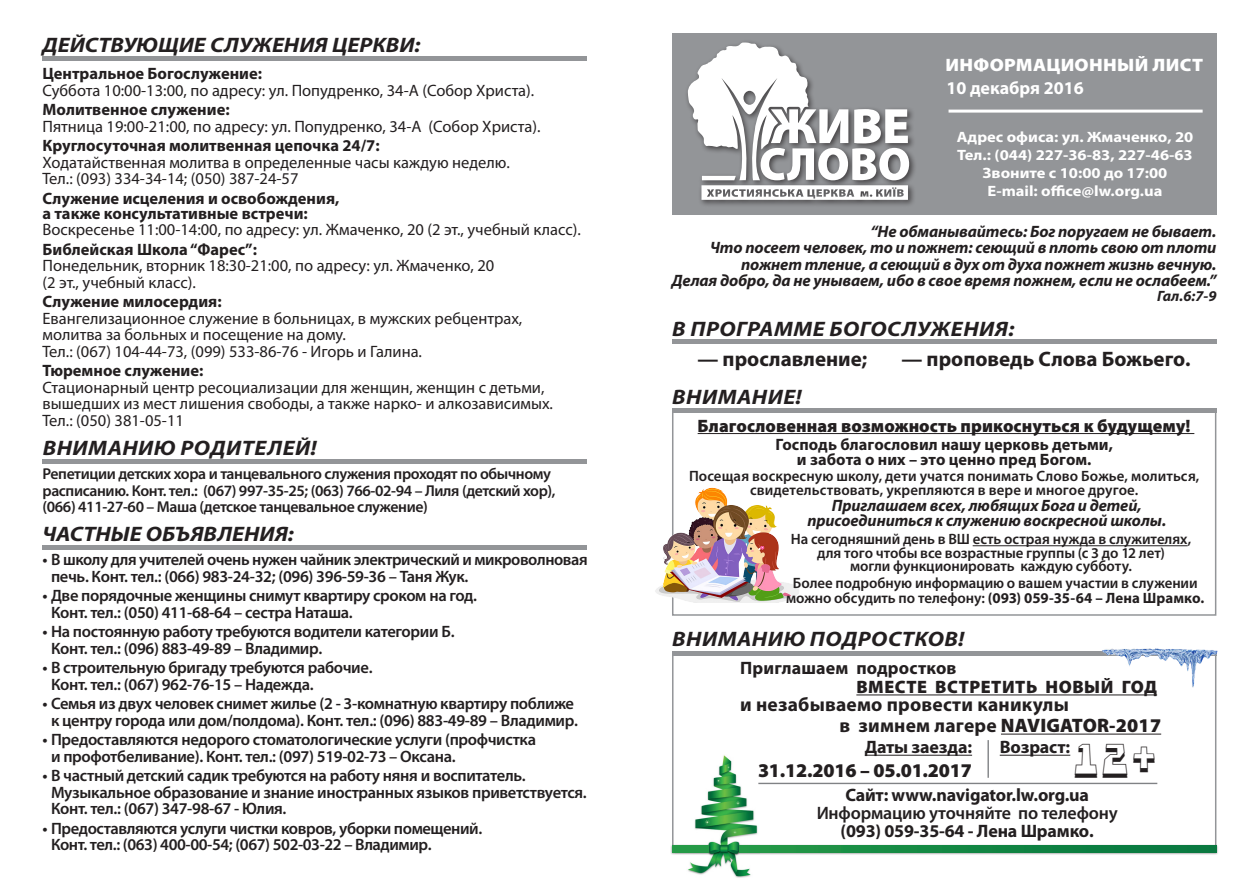
<style>
.page{position:relative;width:1259px;height:893px;background:#fff}
.page>*{position:absolute;margin:0;border:0;box-sizing:border-box;transform-origin:0 0}
.t1{font:44.25px "a Simpler Prsp Sh";color:#231f20;scale:1.05 1}
.t2{font:italic 700 21px "Myriad Pro";letter-spacing:.02em;color:#231f20;scale:1.1 1}
.t3{font:italic 700 21px "Myriad Pro";color:#231f20;scale:1.1 1}
.t4{font:700 21px "Myriad Pro";color:#231f20}
.t5{font:700 19.5px "Myriad Pro";letter-spacing:.01em;color:#231f20}
.t6{font:900 19.5px "Myriad Pro";letter-spacing:.01em;color:#231f20}
.t7{font:900 19.5px "Myriad Pro";letter-spacing:-.01em;color:#231f20}
.t8{font:700 18px "Myriad Pro";letter-spacing:-.01em;color:#231f20}
.t9{font:900 18px "Myriad Pro";letter-spacing:.005em;color:#231f20}
.t10{font:600 18px "Myriad Pro";letter-spacing:-.01em;color:#231f20}
.t11{font:900 18px "Myriad Pro";letter-spacing:.03em;color:#231f20}
.t12{font:700 18px "Myriad Pro";letter-spacing:.01em;color:#231f20}
.t13{font:900 18px "Myriad Pro";letter-spacing:.015em;color:#fff;scale:1.08 1}
.t14{font:700 18px "Myriad Pro";color:#fff}
.t15{font:600 16.5px/16.5px "Myriad Pro";letter-spacing:-.02em;color:#231f20}
.t16{font:16.5px/16.5px "Myriad Pro";color:#231f20}
.t17{font:italic 700 16.5px "Myriad Pro";letter-spacing:-.01em;color:#231f20}
.t18{font:700 16.5px "Myriad Pro";color:#231f20}
.t19{font:600 15.75px/16.5px "Myriad Pro";letter-spacing:-.025em;color:#231f20}
.t20{font:600 15px/13.5px "Myriad Pro";color:#231f20;text-align:center}
.t21{font:700 15px "Myriad Pro";color:#fff;scale:1.1 1}
.t22{font:700 15px "Myriad Pro";letter-spacing:.005em;color:#231f20}
.t23{font:italic 700 15px "Myriad Pro";color:#231f20}
.s1{font-weight:600}
.s2{font-weight:700}
</style>
<div class="page">
<div style="left:672px;top:33px;width:544px;height:182px;background:#939598"></div>
<div style="left:684px;top:39px;width:233px;height:168px;background:#231f20;opacity:.7"></div>
<svg style="left:687px;top:42px;width:222px;height:158px"></svg>
<hr style="left:948px;top:110px;width:254px;height:3px;background:#fff">
<hr style="left:43px;top:546px;width:544px;height:4px;background:#939598">
<hr style="left:43px;top:56px;width:544px;height:4px;background:#939598">
<div style="left:672px;top:411px;width:544px;height:205px;border:2px solid #939598"></div>
<img style="left:655px;top:487px;width:144px;height:115px">
<div style="left:672px;top:408px;width:544px;height:5px;background:#939598"></div>
<hr style="left:697px;top:433px;width:497px;height:1px;background:#231f20">
<hr style="left:972px;top:545px;width:215px;height:1px;background:#231f20">
<hr style="left:672px;top:651px;width:544px;height:4px;background:#939598">
<div style="left:672px;top:652px;width:544px;height:196px;border:2px solid #939598"></div>
<img style="left:687px;top:755px;width:72px;height:123px">
<div style="left:737px;top:844px;width:481px;height:11px;background:#231f20;opacity:.5"></div>
<svg style="left:739px;top:845px;width:477px;height:7px;background:#138643"></svg>
<div style="left:670px;top:844px;width:41px;height:11px;background:#231f20;opacity:.5"></div>
<div style="left:672px;top:845px;width:36px;height:7px;background:#259a47"></div>
<hr style="left:856px;top:694px;width:301px;height:1px;background:#231f20">
<hr style="left:1001px;top:734px;width:160px;height:1px;background:#231f20">
<img style="left:1086px;top:648px;width:132px;height:48px">
<hr style="left:865px;top:755px;width:107px;height:1px;background:#231f20">
<hr style="left:999px;top:755px;width:71px;height:1px;background:#231f20">
<hr style="left:987px;top:740px;width:2px;height:38px;background:#808285">
<hr style="left:758px;top:783px;width:399px;height:1px;background:#808285">
<div style="left:672px;top:339px;width:544px;height:5px;background:#939598"></div>
<div style="left:43px;top:459px;width:544px;height:5px;background:#939598"></div>
<p class="t3" style="left:43px;top:31px;width:345px">ДЕЙСТВУЮЩИЕ СЛУЖЕНИЯ ЦЕРКВИ:</p>
<p class="t18" style="left:43px;top:63px;width:221px">Центральное Богослужение:</p>
<p class="t16" style="left:43px;top:82px;width:493px">Суббота 10:00-13:00, по адресу: ул. Попудренко, 34-А (Собор Христа).</p>
<p class="t18" style="left:43px;top:99px;width:189px">Молитвенное служение:</p>
<p class="t16" style="left:43px;top:118px;width:499px">Пятница 19:00-21:00, по адресу: ул. Попудренко, 34-А (Собор Христа).</p>
<p class="t18" style="left:43px;top:135px;width:339px">Круглосуточная молитвенная цепочка 24/7:</p>
<p class="t16" style="left:43px;top:154px;width:469px">Ходатайственная молитва в определенные часы каждую неделю.<br>Тел.: (093) 334-34-14; (050) 387-24-57</p>
<p class="t18" style="left:43px;top:188px;width:298px">Служение исцеления и освобождения,</p>
<p class="t18" style="left:43px;top:203px;width:267px">а также консультативные встречи:</p>
<p class="t16" style="left:43px;top:221px;width:540px">Воскресенье 11:00-14:00, по адресу: ул. Жмаченко, 20 (2 эт., учебный класс).</p>
<p class="t18" style="left:43px;top:239px;width:216px">Библейская Школа “Фарес”:</p>
<p class="t16" style="left:43px;top:257px;width:453px">Понедельник, вторник 18:30-21:00, по адресу: ул. Жмаченко, 20 (2 эт., учебный класс).</p>
<p class="t18" style="left:43px;top:291px;width:181px">Служение милосердия:</p>
<p class="t16" style="left:43px;top:310px;width:481px">Евангелизационное служение в больницах, в мужских ребцентрах, молитва за больных и посещение на дому.</p>
<p class="t16" style="left:43px;top:343px;width:381px">Тел.: (067) 104-44-73, (099) 533-86-76 - Игорь и Галина.</p>
<p class="t18" style="left:43px;top:360px;width:162px">Тюремное служение:</p>
<p class="t16" style="left:43px;top:379px;width:512px">Стационарный центр ресоциализации для женщин, женщин с детьми, вышедших из мест лишения свободы, а также нарко- и алкозависимых.<br>Тел.: (050) 381-05-11</p>
<p class="t2" style="left:672px;top:383px;width:119px">ВНИМАНИЕ!</p>
<p class="t13" style="left:945px;top:53px;width:240px">ИНФОРМАЦИОННЫЙ ЛИСТ</p>
<p class="t14" style="left:946px;top:76px;width:139px">10 декабря 2016</p>
<p class="t21" style="left:956px;top:127px;width:217px">Адрес офиса: ул. Жмаченко, 20</p>
<p class="t21" style="left:957px;top:145px;width:216px">Тел.: (044) 227-36-83, 227-46-63</p>
<p class="t21" style="left:982px;top:163px;width:170px">Звоните с 10:00 до 17:00</p>
<p class="t21" style="left:987px;top:181px;width:161px">E-mail: office@lw.org.ua</p>
<p class="t17" style="left:870px;top:220px;width:347px">“Не обманывайтесь: Бог поругаем не бывает.</p>
<p class="t17" style="left:710px;top:237px;width:508px">Что посеет человек, то и пожнет: сеющий в плоть свою от плоти</p>
<p class="t17" style="left:741px;top:253px;width:477px">пожнет тление, а сеющий в дух от духа пожнет жизнь вечную.</p>
<p class="t17" style="left:672px;top:270px;width:546px">Делая добро, да не унываем, ибо в свое время пожнем, если не ослабеем.”</p>
<p class="t23" style="left:1157px;top:286px;width:61px">Гал.6:7-9</p>
<p class="t2" style="left:672px;top:315px;width:312px">В ПРОГРАММЕ БОГОСЛУЖЕНИЯ:</p>
<p class="t4" style="left:697px;top:345px;width:172px">— прославление;</p>
<p class="t4" style="left:901px;top:345px;width:291px">— проповедь Слова Божьего.</p>
<p class="t9" style="left:697px;top:414px;width:494px">Благословенная возможность прикоснуться к будущему!</p>
<p class="t18" style="left:775px;top:433px;width:339px">Господь благословил нашу церковь детьми,</p>
<p class="t18" style="left:797px;top:448px;width:296px">и забота о них – это ценно пред Богом.</p>
<p class="t20" style="left:689px;top:469px;width:512px">Посещая воскресную школу, дети учатся понимать Слово Божье, молиться, свидетельствовать, укрепляются в вере и многое другое.</p>
<p class="t17" style="left:831px;top:495px;width:311px">Приглашаем всех, любящих Бога и детей,</p>
<p class="t17" style="left:807px;top:510px;width:360px">присоединиться к служению воскресной школы.</p>
<p class="t20" style="left:791px;top:532px;width:402px">На сегодняшний день в ВШ есть острая нужда в служителях,</p>
<p class="t20" style="left:817px;top:546px;width:349px">для того чтобы все возрастные группы (с 3 до 12 лет)</p>
<p class="t20" style="left:850px;top:559px;width:283px">могли функционировать каждую субботу.</p>
<p class="t20" style="left:793px;top:576px;width:406px">Более подробную информацию о вашем участии в служении</p>
<p class="t22" style="left:786px;top:588px;width:420px"><span class="s1">можно обсудить по телефону:</span> (093) 059-35-64 – Лена Шрамко.</p>
<p class="t2" style="left:672px;top:626px;width:267px">ВНИМАНИЮ ПОДРОСТКОВ!</p>
<p class="t12" style="left:740px;top:656px;width:218px">Приглашаем подростков</p>
<p class="t11" style="left:856px;top:675px;width:302px">ВМЕСТЕ ВСТРЕТИТЬ НОВЫЙ ГОД</p>
<p class="t5" style="left:740px;top:692px;width:330px">и незабываемо провести каникулы</p>
<p class="t6" style="left:839px;top:712px;width:323px"><span class="s2">в зимнем лагере</span> NAVIGATOR-2017</p>
<p class="t2" style="left:43px;top:434px;width:251px">ВНИМАНИЮ РОДИТЕЛЕЙ!</p>
<p class="t19" style="left:43px;top:465px;width:515px">Репетиции детских хора и танцевального служения проходят по обычному расписанию. Конт. тел.: (067) 997-35-25; (063) 766-02-94 – Лиля (детский хор), (066) 411-27-60 – Маша (детское танцевальное служение)</p>
<p class="t3" style="left:43px;top:521px;width:230px">ЧАСТНЫЕ ОБЪЯВЛЕНИЯ:</p>
<p class="t15" style="left:51px;top:551px;width:538px;text-indent:-9px">• В школу для учителей очень нужен чайник электрический и микроволновая печь. Конт. тел.: (066) 983-24-32; (096) 396-59-36 – Таня Жук.</p>
<p class="t15" style="left:51px;top:587px;width:427px;text-indent:-9px">• Две порядочные женщины снимут квартиру сроком на год.<br>Конт. тел.: (050) 411-68-64 – сестра Наташа.</p>
<p class="t15" style="left:51px;top:623px;width:405px;text-indent:-9px">• На постоянную работу требуются водители категории Б.<br>Конт. тел.: (096) 883-49-89 – Владимир.</p>
<p class="t15" style="left:51px;top:659px;width:323px;text-indent:-9px">• В строительную бригаду требуются рабочие.<br>Конт. тел.: (067) 962-76-15 – Надежда.</p>
<p class="t15" style="left:43px;top:695px;width:537px;text-align:center">• Семья из двух человек снимет жилье (2 - 3-комнатную квартиру поближе к центру города или дом/полдома). Конт. тел.: (096) 883-49-89 – Владимир.</p>
<p class="t15" style="left:51px;top:731px;width:487px;text-indent:-9px">• Предоставляются недорого стоматологические услуги (профчистка и профотбеливание). Конт. тел.: (097) 519-02-73 – Оксана.</p>
<p class="t15" style="left:51px;top:767px;width:537px;text-indent:-9px">• В частный детский садик требуются на работу няня и воспитатель.<br>Музыкальное образование и знание иностранных языков приветствуется.<br>Конт. тел.: (067) 347-98-67 - Юлия.</p>
<p class="t15" style="left:51px;top:819px;width:433px;text-indent:-9px">• Предоставляются услуги чистки ковров, уборки помещений.<br>Конт. тел.: (063) 400-00-54; (067) 502-03-22 – Владимир.</p>
<p class="t8" style="left:999px;top:736px;width:72px">Возраст:</p>
<p class="t1" style="left:1071px;top:737px;width:85px">12+</p>
<p class="t8" style="left:865px;top:736px;width:109px">Даты заезда:</p>
<p class="t7" style="left:758px;top:758px;width:216px">31.12.2016 – 05.01.2017</p>
<p class="t8" style="left:845px;top:783px;width:245px">Сайт: www.navigator.lw.org.ua</p>
<p class="t10" style="left:816px;top:801px;width:302px">Информацию уточняйте по телефону</p>
<p class="t8" style="left:840px;top:819px;width:255px">(093) 059-35-64 - Лена Шрамко.</p>
</div>
